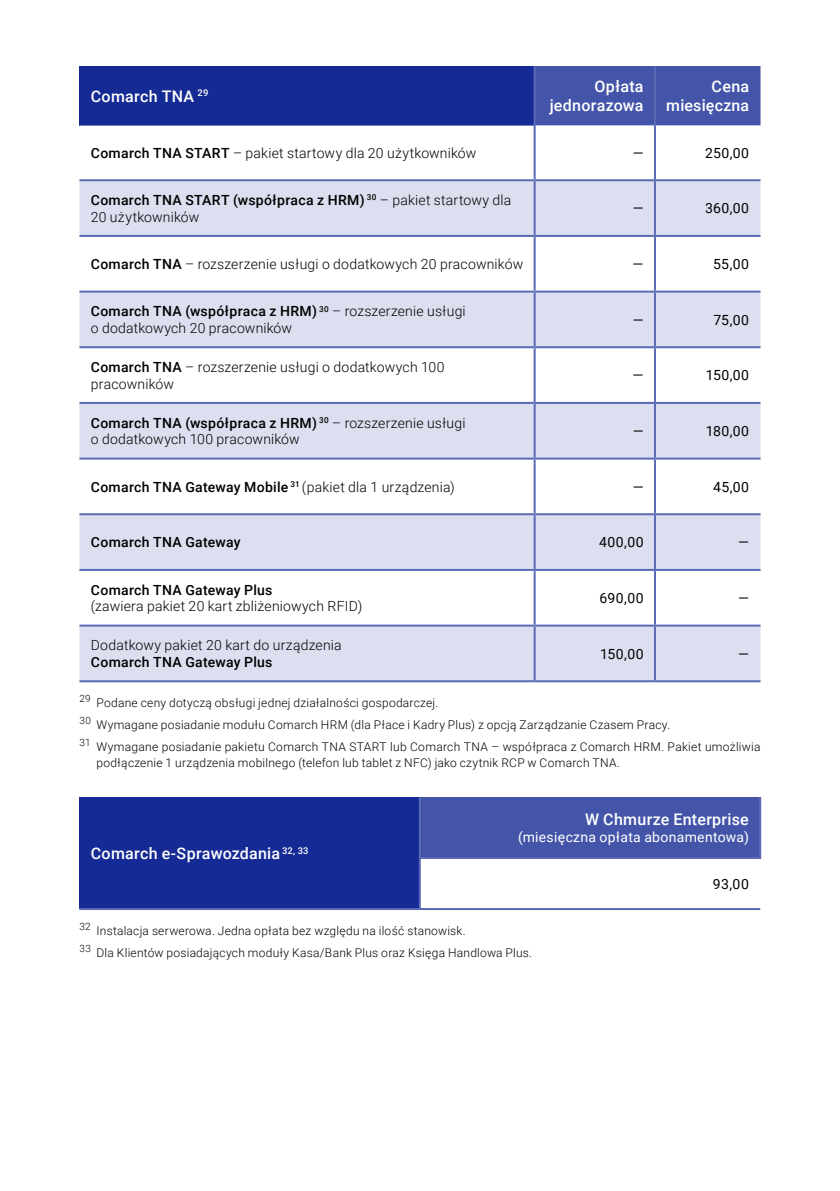
<style>
.page{position:relative;width:840px;height:1191px;background:#fff}
.page>*{position:absolute;margin:0;border:0;box-sizing:border-box;transform-origin:0 0}
.t1{font:500 16px/19.2px "Roboto";letter-spacing:.02em;color:#fff;text-align:right}
.t2{font:300 14px/16.8px "Roboto";letter-spacing:.015em;color:#000}
.t3{font:500 14px "Roboto";letter-spacing:.02em;color:#000}
.t4{font:14px "Roboto";letter-spacing:.035em;color:#000}
.t5{font:14px "Roboto";letter-spacing:.02em;color:#fff}
.t6{font:300 12px/21.6px "Roboto";letter-spacing:.02em;color:#000}
.s1{font-weight:500}
.s2{font-weight:300}
</style>
<div class="page">
<div style="left:79px;top:66px;width:455px;height:60px;background:#152a94"></div>
<div style="left:535px;top:66px;width:225px;height:60px;background:#4455a9"></div>
<svg style="left:79px;top:181px;width:681px;height:499px;fill:#dcdfef"></svg>
<hr style="left:533px;top:66px;width:2px;height:60px;background:#5b6ab4">
<hr style="left:653px;top:66px;width:2px;height:60px;background:#5b6ab4">
<hr style="left:653px;top:126px;width:2px;height:53px;background:#5b6ab4">
<hr style="left:653px;top:237px;width:2px;height:53px;background:#5b6ab4">
<hr style="left:653px;top:348px;width:2px;height:54px;background:#5b6ab4">
<hr style="left:654px;top:179px;width:106px;height:2px;background:#5b6ab4">
<hr style="left:653px;top:181px;width:2px;height:54px;background:#5b6ab4">
<hr style="left:654px;top:235px;width:106px;height:2px;background:#5b6ab4">
<hr style="left:654px;top:402px;width:106px;height:2px;background:#5b6ab4">
<hr style="left:533px;top:237px;width:2px;height:53px;background:#5b6ab4">
<hr style="left:654px;top:290px;width:106px;height:2px;background:#5b6ab4">
<hr style="left:653px;top:292px;width:2px;height:54px;background:#5b6ab4">
<hr style="left:533px;top:348px;width:2px;height:54px;background:#5b6ab4">
<hr style="left:654px;top:346px;width:106px;height:2px;background:#5b6ab4">
<hr style="left:653px;top:404px;width:2px;height:53px;background:#5b6ab4">
<hr style="left:533px;top:126px;width:2px;height:53px;background:#5b6ab4">
<hr style="left:79px;top:179px;width:455px;height:2px;background:#5b6ab4">
<hr style="left:79px;top:235px;width:455px;height:2px;background:#5b6ab4">
<hr style="left:79px;top:402px;width:455px;height:2px;background:#5b6ab4">
<hr style="left:534px;top:179px;width:120px;height:2px;background:#5b6ab4">
<hr style="left:533px;top:181px;width:2px;height:54px;background:#5b6ab4">
<hr style="left:534px;top:235px;width:120px;height:2px;background:#5b6ab4">
<hr style="left:534px;top:402px;width:120px;height:2px;background:#5b6ab4">
<hr style="left:534px;top:290px;width:120px;height:2px;background:#5b6ab4">
<hr style="left:79px;top:457px;width:455px;height:2px;background:#5b6ab4">
<hr style="left:534px;top:346px;width:120px;height:2px;background:#5b6ab4">
<hr style="left:534px;top:457px;width:120px;height:2px;background:#5b6ab4">
<hr style="left:533px;top:459px;width:2px;height:54px;background:#5b6ab4">
<hr style="left:79px;top:290px;width:455px;height:2px;background:#5b6ab4">
<hr style="left:533px;top:292px;width:2px;height:54px;background:#5b6ab4">
<hr style="left:533px;top:404px;width:2px;height:53px;background:#5b6ab4">
<hr style="left:79px;top:346px;width:455px;height:2px;background:#5b6ab4">
<hr style="left:653px;top:459px;width:2px;height:54px;background:#5b6ab4">
<hr style="left:654px;top:457px;width:106px;height:2px;background:#5b6ab4">
<hr style="left:79px;top:513px;width:455px;height:2px;background:#5b6ab4">
<hr style="left:534px;top:513px;width:120px;height:2px;background:#5b6ab4">
<hr style="left:533px;top:515px;width:2px;height:54px;background:#5b6ab4">
<hr style="left:653px;top:515px;width:2px;height:54px;background:#5b6ab4">
<hr style="left:654px;top:513px;width:106px;height:2px;background:#5b6ab4">
<hr style="left:79px;top:569px;width:455px;height:2px;background:#5b6ab4">
<hr style="left:534px;top:569px;width:120px;height:2px;background:#5b6ab4">
<hr style="left:533px;top:571px;width:2px;height:53px;background:#5b6ab4">
<hr style="left:653px;top:571px;width:2px;height:53px;background:#5b6ab4">
<hr style="left:654px;top:569px;width:106px;height:2px;background:#5b6ab4">
<hr style="left:79px;top:624px;width:455px;height:2px;background:#5b6ab4">
<hr style="left:79px;top:680px;width:455px;height:2px;background:#5b6ab4">
<hr style="left:534px;top:624px;width:120px;height:2px;background:#5b6ab4">
<hr style="left:533px;top:626px;width:2px;height:54px;background:#5b6ab4">
<hr style="left:534px;top:680px;width:120px;height:2px;background:#5b6ab4">
<hr style="left:653px;top:626px;width:2px;height:54px;background:#5b6ab4">
<hr style="left:654px;top:624px;width:106px;height:2px;background:#5b6ab4">
<hr style="left:654px;top:680px;width:106px;height:2px;background:#5b6ab4">
<div style="left:79px;top:797px;width:340px;height:112px;background:#152a94"></div>
<div style="left:419px;top:797px;width:340px;height:61px;background:#4455a9"></div>
<hr style="left:79px;top:908px;width:340px;height:2px;background:#5b6ab4">
<hr style="left:418px;top:797px;width:2px;height:60px;background:#5b6ab4">
<hr style="left:758px;top:797px;width:2px;height:60px;background:#5b6ab4">
<hr style="left:418px;top:857px;width:342px;height:2px;background:#5b6ab4">
<hr style="left:418px;top:859px;width:2px;height:49px;background:#5b6ab4">
<hr style="left:419px;top:908px;width:340px;height:2px;background:#5b6ab4">
<h1 class="t1" style="left:91px;top:86px;width:119px">Comarch TNA <sup>29</sup></h1>
<h1 class="t1" style="left:549px;top:76px;width:95px">Opłata jednorazowa</h1>
<h1 class="t1" style="left:666px;top:76px;width:84px">Cena miesięczna</h1>
<p class="t2" style="left:91px;top:144px;width:387px"><span class="s1">Comarch TNA START</span> – pakiet startowy dla 20 użytkowników</p>
<p class="t4" style="left:632px;top:143px;width:12px">—</p>
<p class="t4" style="left:704px;top:143px;width:46px">250,00</p>
<p class="t2" style="left:91px;top:191px;width:422px"><span class="s1">Comarch TNA START (współpraca z HRM)</span> <sup>30</sup> – pakiet startowy dla<br>20 użytkowników</p>
<p class="t4" style="left:632px;top:198px;width:12px">—</p>
<p class="t4" style="left:704px;top:198px;width:46px">360,00</p>
<p class="t2" style="left:91px;top:255px;width:433px"><span class="s1">Comarch TNA</span> – rozszerzenie usługi o dodatkowych 20 pracowników</p>
<p class="t4" style="left:632px;top:254px;width:12px">—</p>
<p class="t4" style="left:712px;top:254px;width:38px">55,00</p>
<p class="t2" style="left:91px;top:302px;width:376px"><span class="s1">Comarch TNA (współpraca z HRM)</span> <sup>30</sup> – rozszerzenie usługi o dodatkowych 20 pracowników</p>
<p class="t4" style="left:632px;top:310px;width:12px">—</p>
<p class="t4" style="left:713px;top:310px;width:37px">75,00</p>
<p class="t2" style="left:91px;top:358px;width:355px"><span class="s1">Comarch TNA</span> – rozszerzenie usługi o dodatkowych 100 pracowników</p>
<p class="t2" style="left:91px;top:414px;width:376px"><span class="s1">Comarch TNA (współpraca z HRM)</span> <sup>30</sup> – rozszerzenie usługi o dodatkowych 100 pracowników</p>
<p class="t4" style="left:632px;top:365px;width:12px">—</p>
<p class="t4" style="left:705px;top:365px;width:45px">150,00</p>
<p class="t4" style="left:632px;top:421px;width:12px">—</p>
<p class="t4" style="left:705px;top:421px;width:45px">180,00</p>
<p class="t3" style="left:91px;top:477px;width:365px">Comarch TNA Gateway Mobile <sup>31</sup> <span class="s2">(pakiet dla 1 urządzenia)</span></p>
<p class="t4" style="left:632px;top:477px;width:12px">—</p>
<p class="t4" style="left:712px;top:477px;width:38px">45,00</p>
<p class="t3" style="left:91px;top:532px;width:151px">Comarch TNA Gateway</p>
<p class="t4" style="left:598px;top:532px;width:46px">400,00</p>
<p class="t4" style="left:737px;top:532px;width:12px">—</p>
<p class="t3" style="left:91px;top:580px;width:183px">Comarch TNA Gateway Plus</p>
<p class="t2" style="left:91px;top:597px;width:273px">(zawiera pakiet 20 kart zbliżeniowych RFID)</p>
<p class="t4" style="left:599px;top:588px;width:46px">690,00</p>
<p class="t4" style="left:737px;top:588px;width:12px">—</p>
<p class="t2" style="left:91px;top:636px;width:252px">Dodatkowy pakiet 20 kart do urządzenia</p>
<p class="t3" style="left:91px;top:652px;width:183px">Comarch TNA Gateway Plus</p>
<p class="t4" style="left:600px;top:644px;width:45px">150,00</p>
<p class="t4" style="left:737px;top:644px;width:12px">—</p>
<p class="t6" style="left:79px;top:692px;width:682px"><sup>29</sup> Podane ceny dotyczą obsługi jednej działalności gospodarczej.<br><sup>30</sup> Wymagane posiadanie modułu Comarch HRM (dla Płace i Kadry Plus) z opcją Zarządzanie Czasem Pracy.<br><sup>31</sup> Wymagane posiadanie pakietu Comarch TNA START lub Comarch TNA – współpraca z Comarch HRM. Pakiet umożliwia</p>
<p class="t6" style="left:96px;top:751px;width:525px">podłączenie 1 urządzenia mobilnego (telefon lub tablet z NFC) jako czytnik RCP w Comarch TNA.</p>
<h1 class="t1" style="left:584px;top:809px;width:165px">W Chmurze Enterprise</h1>
<p class="t5" style="left:518px;top:827px;width:232px">(miesięczna opłata abonamentowa)</p>
<p class="t4" style="left:712px;top:874px;width:37px">93,00</p>
<p class="t6" style="left:79px;top:919px;width:454px"><sup>32</sup> Instalacja serwerowa. Jedna opłata bez względu na ilość stanowisk.<br><sup>33</sup> Dla Klientów posiadających moduły Kasa/Bank Plus oraz Księga Handlowa Plus.</p>
<h1 class="t1" style="left:91px;top:843px;width:219px">Comarch e-Sprawozdania <sup>32,</sup> <sup>33</sup></h1>
</div>
